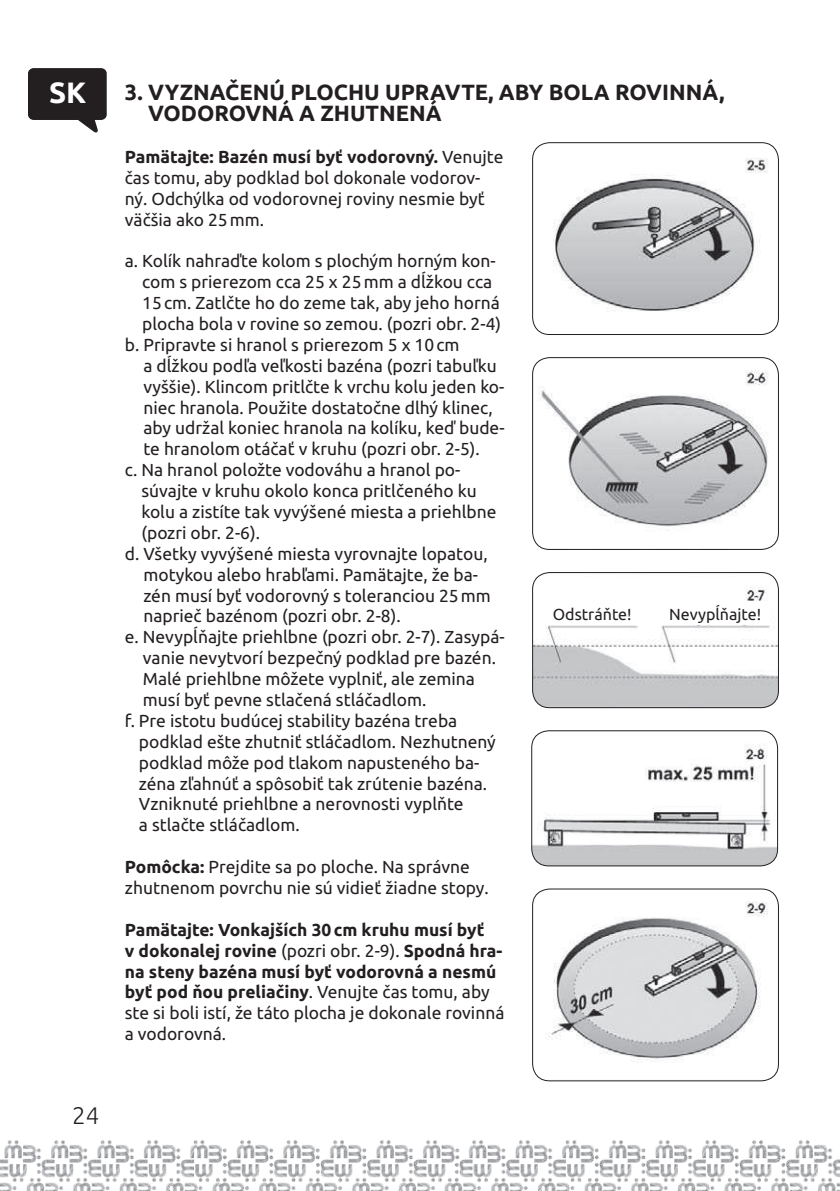
<style>
.page{position:relative;width:840px;height:1191px;background:#fff}
.page>*{position:absolute;margin:0;border:0;box-sizing:border-box;transform-origin:0 0}
.t1{font:700 29.4px "Ubuntu";color:#fff}
.t2{font:300 24px "Ubuntu";color:#231f20}
.t3{font:700 22px/20.8px "Ubuntu";color:#231f20}
.t4{font:17.4px/20.8px "Ubuntu";color:#231f20}
.t5{font:700 17.4px/20.8px "Ubuntu";color:#231f20}
.t6{font:16px "Ubuntu";color:#231f20}
.s1{font-weight:700}
.s2{font-weight:400}
</style>
<div class="page">
<img style="left:0;top:1140px;width:403px;height:51px">
<img style="left:403px;top:1140px;width:436px;height:51px">
<svg style="left:28px;top:68px;width:79px;height:65px"></svg>
<img style="left:532px;top:151px;width:246px;height:183px">
<div style="left:532px;top:142px;width:246px;height:193px;border:1px solid #231f20;border-radius:17px"></div>
<img style="left:532px;top:357px;width:246px;height:192px">
<div style="left:532px;top:357px;width:246px;height:193px;border:1px solid #231f20;border-radius:17px"></div>
<img style="left:532px;top:889px;width:246px;height:191px">
<div style="left:532px;top:888px;width:246px;height:193px;border:1px solid #231f20;border-radius:17px"></div>
<img style="left:531px;top:731px;width:246px;height:135px">
<div style="left:531px;top:730px;width:246px;height:136px;border:1px solid #231f20;border-radius:17px"></div>
<img style="left:532px;top:572px;width:246px;height:135px">
<div style="left:532px;top:572px;width:246px;height:136px;border:1px solid #231f20;border-radius:17px"></div>
<div style="left:543px;top:601px;width:97px;height:24px;background:#fff"></div>
<div style="left:660px;top:601px;width:109px;height:24px;background:#fff"></div>
<h1 class="t1" style="left:49px;top:75px;width:39px">SK</h1>
<p class="t3" style="left:148px;top:82px;width:577px;text-indent:-23px">3. VYZNAČENÚ PLOCHU UPRAVTE, ABY BOLA ROVINNÁ,<br>VODOROVNÁ A ZHUTNENÁ</p>
<p class="t4" style="left:125px;top:146px;width:380px"><span class="s1">Pamätajte: Bazén musí byť vodorovný.</span> Venujte čas tomu, aby podklad bol dokonale vodorov&shy;ný. Odchýlka od vodorovnej roviny nesmie byť väčšia ako 25mm.</p>
<p class="t4" style="left:125px;top:250px;width:372px">a. Kolík nahraďte kolom s plochým horným kon-</p>
<p class="t4" style="left:142px;top:271px;width:351px">com s prierezom cca 25 x 25mm a dĺžkou cca</p>
<p class="t4" style="left:142px;top:292px;width:359px">15cm. Zatlčte ho do zeme tak, aby jeho horná</p>
<p class="t4" style="left:142px;top:313px;width:360px">plocha bola v rovine so zemou. (pozri obr. 2-4)</p>
<p class="t4" style="left:125px;top:334px;width:336px">b. Pripravte si hranol s prierezom 5 x 10cm</p>
<p class="t4" style="left:143px;top:355px;width:354px">a dĺžkou podľa veľkosti bazéna (pozri tabuľku</p>
<p class="t4" style="left:143px;top:375px;width:362px">vyššie). Klincom pritlčte k vrchu kolu jeden ko-</p>
<p class="t4" style="left:143px;top:396px;width:350px">niec hranola. Použite dostatočne dlhý klinec,</p>
<p class="t4" style="left:143px;top:417px;width:362px">aby udržal koniec hranola na kolíku, keď bude-</p>
<p class="t4" style="left:143px;top:438px;width:338px">te hranolom otáčať v kruhu (pozri obr. 2-5).</p>
<p class="t4" style="left:125px;top:459px;width:337px">c. Na hranol položte vodováhu a hranol po-</p>
<p class="t4" style="left:141px;top:480px;width:337px">súvajte v kruhu okolo konca pritlčeného ku</p>
<p class="t4" style="left:141px;top:501px;width:356px">kolu a zistíte tak vyvýšené miesta a priehlbne</p>
<p class="t4" style="left:141px;top:522px;width:120px">(pozri obr. 2-6).</p>
<p class="t4" style="left:125px;top:542px;width:364px">d. Všetky vyvýšené miesta vyrovnajte lopatou,</p>
<p class="t4" style="left:143px;top:563px;width:336px">motykou alebo hrabľami. Pamätajte, že ba-</p>
<p class="t4" style="left:143px;top:584px;width:349px">zén musí byť vodorovný s toleranciou 25mm</p>
<p class="t4" style="left:143px;top:605px;width:258px">naprieč bazénom (pozri obr. 2-8).</p>
<p class="t4" style="left:125px;top:626px;width:381px">e. Nevypĺňajte priehlbne (pozri obr. 2-7). Zasypá-</p>
<p class="t4" style="left:143px;top:647px;width:354px">vanie nevytvorí bezpečný podklad pre bazén.</p>
<p class="t4" style="left:143px;top:668px;width:333px">Malé priehlbne môžete vyplniť, ale zemina</p>
<p class="t4" style="left:143px;top:689px;width:285px">musí byť pevne stlačená stláčadlom.</p>
<p class="t4" style="left:125px;top:710px;width:334px">f. Pre istotu budúcej stability bazéna treba</p>
<p class="t4" style="left:139px;top:730px;width:358px">podklad ešte zhutniť stláčadlom. Nezhutnený</p>
<p class="t4" style="left:139px;top:751px;width:341px">podklad môže pod tlakom napusteného ba-</p>
<p class="t4" style="left:139px;top:772px;width:349px">zéna zľahnúť a spôsobiť tak zrútenie bazéna.</p>
<p class="t4" style="left:139px;top:793px;width:326px">Vzniknuté priehlbne a nerovnosti vyplňte</p>
<p class="t4" style="left:139px;top:814px;width:162px">a stlačte stláčadlom.</p>
<p class="t4" style="left:125px;top:856px;width:365px"><span class="s1">Pomôcka:</span> Prejdite sa po ploche. Na správne zhutnenom povrchu nie sú vidieť žiadne stopy.</p>
<p class="t5" style="left:125px;top:919px;width:381px">Pamätajte: Vonkajších 30cm kruhu musí byť<br>v dokonalej rovine <span class="s2">(pozri obr. 2-9).</span> Spodná hra&shy;na steny bazéna musí byť vodorovná a nesmú byť pod ňou preliačiny<span class="s2">. Venujte čas tomu, aby ste si boli istí, že táto plocha je dokonale rovinná a vodorovná.</span></p>
<p class="t6" style="left:552px;top:604px;width:80px">Odstráňte!</p>
<p class="t6" style="left:668px;top:604px;width:93px">Nevypĺňajte!</p>
<h2 class="t2" style="left:72px;top:1101px;width:29px">24</h2>
</div>
